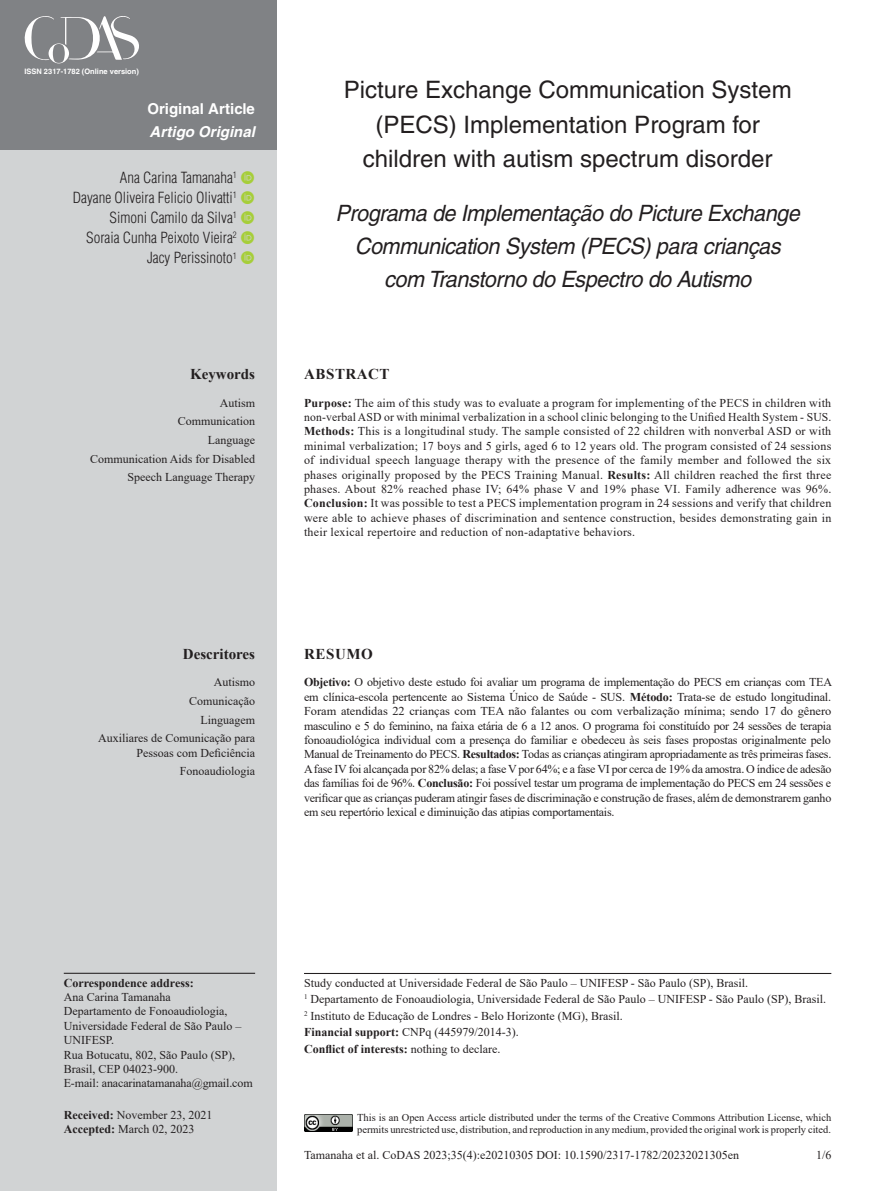
<style>
.page{position:relative;width:893px;height:1191px;background:#fff}
.page>*{position:absolute;margin:0;border:0;box-sizing:border-box;transform-origin:0 0}
.ArticleTitle{font:24px/34.5px "Helvetica";color:#231f20;text-align:center}
.ArticleTitle-Trans1{font:italic 22.5px/33px "Helvetica";letter-spacing:-.02em;color:#231f20;text-align:center;scale:.96 1}
.Authors{font:300 condensed 15px "Helvetica";color:#231f20}
.t1{font:700 15px "Helvetica";color:#fff}
.t2{font:italic 700 15px "Helvetica";color:#fff}
.KeywordsTitle-Trans1{font:700 15px "Times New Roman";color:#231f20}
.KeywordsTitle{font:700 15px "Times New Roman";color:#231f20}
.AbstractTitle{font:700 15px "Times New Roman";letter-spacing:.035em;color:#231f20}
.AbstractTitle-Trans1{font:700 15px "Times New Roman";letter-spacing:.035em;color:#231f20}
.Abstract-Trans1{font:12px/14.4px "Times New Roman";color:#231f20;text-align:justify}
.Abstract{font:12px/14.4px "Times New Roman";letter-spacing:.02em;color:#231f20;text-align:justify}
.Correspondence{font:12px/14.4px "Times New Roman";color:#231f20}
.Affiliations{font:12px "Times New Roman";color:#231f20}
.Keywords-Trans1{font:12px/14.4px "Times New Roman";color:#231f20;text-align:right}
.Keywords{font:12px "Times New Roman";color:#231f20}
.fnArticleOther{font:12px "Times New Roman";color:#231f20}
.History{font:12px/14.4px "Times New Roman";color:#231f20}
.fnFinancial-disclosu{font:12px "Times New Roman";color:#231f20}
.fnConflict{font:700 12px "Times New Roman";color:#231f20}
.pubNameFooter{font:10.5px/12.6px "Times New Roman";color:#231f20}
.t3{font:700 7.5px "Helvetica";color:#fff}
.s1{font-weight:700}
.s2{font-weight:400}
</style>
<div class="page">
<div style="left:0;top:149px;width:276px;height:1042px;background:#d1d3d4"></div>
<div style="left:0;top:0;width:276px;height:149px;background:#808285"></div>
<img style="left:304px;top:1114px;width:48px;height:17px">
<svg style="left:24px;top:16px;width:115px;height:48px"></svg>
<hr style="left:64px;top:972px;width:191px;height:1px;background:#231f20">
<hr style="left:304px;top:973px;width:527px;height:1px;background:#231f20">
<p class="t3" style="left:24px;top:66px;width:116px">ISSN 2317-1782 (Online version)</p>
<p class="t1" style="left:147px;top:100px;width:109px">Original Article</p>
<p class="t2" style="left:150px;top:122px;width:107px">Artigo Original</p>
<p class="Authors" style="left:120px;top:168px;width:118px">Ana Carina Tamanaha<sup>1</sup></p>
<p class="Authors" style="left:73px;top:188px;width:165px">Dayane Oliveira Felicio Olivatti<sup>1</sup></p>
<p class="Authors" style="left:110px;top:208px;width:129px">Simoni Camilo da Silva<sup>1</sup></p>
<p class="Authors" style="left:86px;top:228px;width:152px">Soraia Cunha Peixoto Vieira<sup>2</sup></p>
<p class="Authors" style="left:147px;top:249px;width:91px">Jacy Perissinoto<sup>1</sup></p>
<p class="KeywordsTitle" style="left:190px;top:363px;width:66px">Keywords</p>
<p class="Keywords" style="left:220px;top:394px;width:37px">Autism</p>
<p class="Keywords" style="left:178px;top:413px;width:79px">Communication</p>
<p class="Keywords" style="left:208px;top:431px;width:49px">Language</p>
<p class="Keywords" style="left:90px;top:450px;width:166px">Communication Aids for Disabled</p>
<p class="Keywords" style="left:127px;top:469px;width:129px">Speech Language Therapy</p>
<p class="KeywordsTitle-Trans1" style="left:183px;top:643px;width:74px">Descritores</p>
<p class="Keywords-Trans1" style="left:214px;top:675px;width:43px">Autismo</p>
<p class="Keywords-Trans1" style="left:189px;top:693px;width:67px">Comunicação</p>
<p class="Keywords-Trans1" style="left:200px;top:712px;width:56px">Linguagem</p>
<p class="Keywords-Trans1" style="left:98px;top:731px;width:158px">Auxiliares de Comunicação para<br>Pessoas com Deficiência</p>
<p class="Keywords-Trans1" style="left:180px;top:764px;width:77px">Fonoaudiologia</p>
<p class="ArticleTitle" style="left:344px;top:72px;width:449px">Picture Exchange Communication System (PECS) Implementation Program for children with autism spectrum disorder</p>
<p class="ArticleTitle-Trans1" style="left:335px;top:197px;width:485px">Programa de Implementação do Picture Exchange<br>Communication System (PECS) para crianças com Transtorno do Espectro do Autismo</p>
<p class="AbstractTitle" style="left:304px;top:363px;width:87px">ABSTRACT</p>
<p class="Abstract" style="left:304px;top:395px;width:529px"><span class="s1">Purpose:</span> The aim of this study was to evaluate a program for implementing of the PECS in children with non-verbal ASD or with minimal verbalization in a school clinic belonging to the Unified Health System - SUS.<br><span class="s1">Methods:</span> This is a longitudinal study. The sample consisted of 22 children with nonverbal ASD or with minimal verbalization; 17 boys and 5 girls, aged 6 to 12 years old. The program consisted of 24 sessions of individual speech language therapy with the presence of the family member and followed the six phases originally proposed by the PECS Training Manual. <span class="s1">Results:</span> All children reached the first three phases. About 82% reached phase IV; 64% phase V and 19% phase VI. Family adherence was 96%.<br><span class="s1">Conclusion:</span> It was possible to test a PECS implementation program in 24 sessions and verify that children were able to achieve phases of discrimination and sentence construction, besides demonstrating gain in their lexical repertoire and reduction of non-adaptative behaviors.</p>
<p class="AbstractTitle-Trans1" style="left:304px;top:643px;width:70px">RESUMO</p>
<p class="Abstract-Trans1" style="left:304px;top:675px;width:529px"><span class="s1">Objetivo:</span> O objetivo deste estudo foi avaliar um programa de implementação do PECS em crianças com TEA em clínica-escola pertencente ao Sistema Único de Saúde - SUS. <span class="s1">Método:</span> Trata-se de estudo longitudinal.<br>Foram atendidas 22 crianças com TEA não falantes ou com verbalização mínima; sendo 17 do gênero masculino e 5 do feminino, na faixa etária de 6 a 12 anos. O programa foi constituído por 24 sessões de terapia fonoaudiológica individual com a presença do familiar e obedeceu às seis fases propostas originalmente pelo Manual de Treinamento do PECS. <span class="s1">Resultados:</span> Todas as crianças atingiram apropriadamente as três primeiras fases.<br>A fase IV foi alcançada por 82% delas; a fase V por 64%; e a fase VI por cerca de 19% da amostra. O índice de adesão das famílias foi de 96%. <span class="s1">Conclusão:</span> Foi possível testar um programa de implementação do PECS em 24 sessões e verificar que as crianças puderam atingir fases de discriminação e construção de frases, além de demonstrarem ganho em seu repertório lexical e diminuição das atipias comportamentais.</p>
<p class="Correspondence" style="left:64px;top:975px;width:190px"><span class="s1">Correspondence address:<br></span>Ana Carina Tamanaha<br>Departamento de Fonoaudiologia,<br>Universidade Federal de São Paulo –<br>UNIFESP.<br>Rua Botucatu, 802, São Paulo (SP),<br>Brasil, CEP 04023-900.<br>E-mail: anacarinatamanaha@gmail.com</p>
<p class="History" style="left:64px;top:1107px;width:150px"><span class="s1">Received:</span> November 23, 2021<br><span class="s1">Accepted:</span> March 02, 2023</p>
<p class="fnArticleOther" style="left:304px;top:974px;width:446px">Study conducted at Universidade Federal de São Paulo – UNIFESP - São Paulo (SP), Brasil.</p>
<p class="Affiliations" style="left:304px;top:990px;width:524px"><sup>1</sup> Departamento de Fonoaudiologia, Universidade Federal de São Paulo – UNIFESP - São Paulo (SP), Brasil.</p>
<p class="Affiliations" style="left:304px;top:1007px;width:320px"><sup>2</sup> Instituto de Educação de Londres - Belo Horizonte (MG), Brasil.</p>
<p class="fnFinancial-disclosu" style="left:304px;top:1024px;width:216px"><span class="s1">Financial support:</span> CNPq (445979/2014-3).</p>
<p class="fnConflict" style="left:304px;top:1040px;width:198px">Conflict of interests: <span class="s2">nothing to declare.</span></p>
<p class="pubNameFooter" style="left:357px;top:1110px;width:476px">This is an Open Access article distributed under the terms of the Creative Commons Attribution License, which permits unrestricted use, distribution, and reproduction in any medium, provided the original work is properly cited.</p>
<p class="Abstract-Trans1" style="left:304px;top:1147px;width:437px">Tamanaha et al. CoDAS 2023;35(4):e20210305 DOI: 10.1590/2317-1782/20232021305en</p>
<p class="Abstract-Trans1" style="left:816px;top:1147px;width:17px">1/6</p>
</div>
